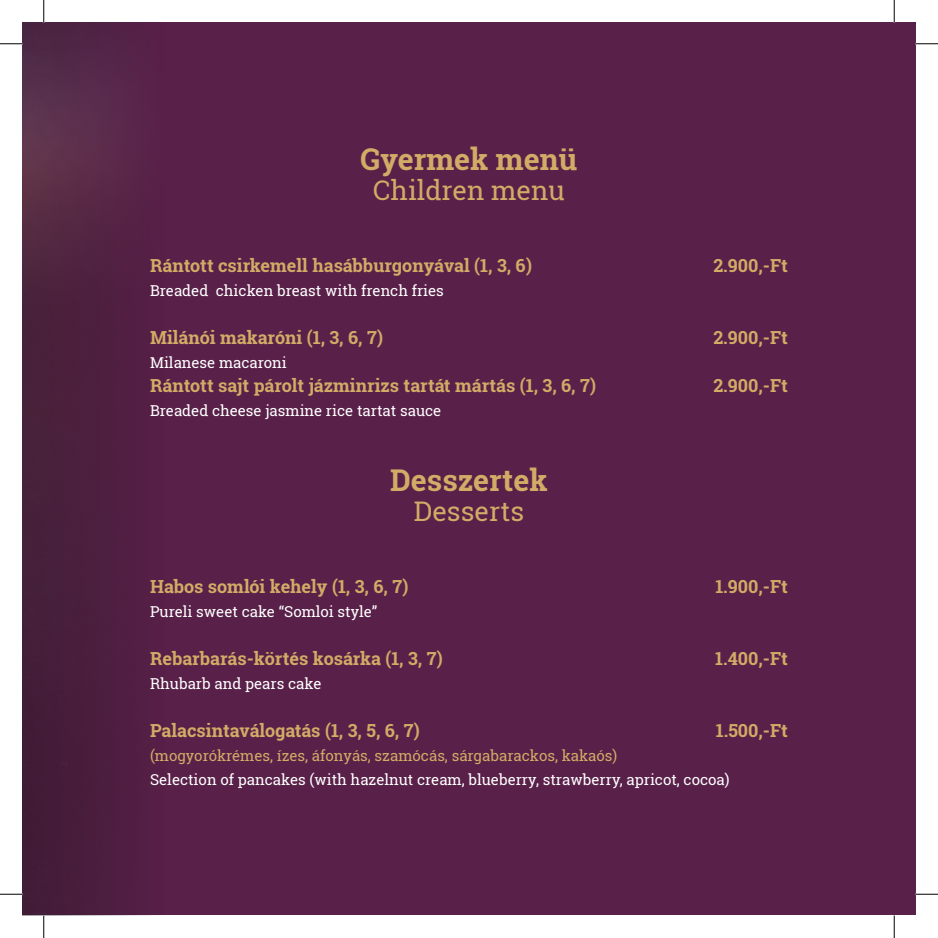
<style>
.page{position:relative;width:938px;height:938px;background:#fff}
.page>*{position:absolute;margin:0;border:0;box-sizing:border-box;transform-origin:0 0}
.t1{font:700 30px "Roboto Slab";color:#d2ab66}
.t2{font:27px "Roboto Slab";color:#d2ab66}
.t3{font:700 18px "Roboto Slab";color:#d2ab66}
.t4{font:15px "Roboto Slab";color:#fff}
.t5{font:15px "Roboto Slab";color:#d2ab66}
</style>
<div class="page">
<div style="left:22px;top:22px;width:893px;height:893px;background:#592049"></div>
<img style="left:22px;top:23px;width:101px;height:892px">
<hr style="left:43px;top:0;width:2px;height:23px;background:#fff">
<hr style="left:893px;top:0;width:2px;height:23px;background:#fff">
<svg style="left:0;top:44px;width:22px;height:1px"></svg>
<svg style="left:915px;top:44px;width:23px;height:1px"></svg>
<svg style="left:0;top:894px;width:22px;height:1px"></svg>
<svg style="left:915px;top:894px;width:23px;height:1px"></svg>
<svg style="left:44px;top:0;width:1px;height:23px"></svg>
<svg style="left:44px;top:915px;width:1px;height:23px"></svg>
<svg style="left:894px;top:0;width:1px;height:23px"></svg>
<svg style="left:894px;top:915px;width:1px;height:23px"></svg>
<h1 class="t1" style="left:361px;top:139px;width:218px">Gyermek menü</h1>
<h2 class="t2" style="left:373px;top:172px;width:193px">Children menu</h2>
<p class="t3" style="left:150px;top:253px;width:383px">Rántott csirkemell hasábburgonyával (1, 3, 6)</p>
<p class="t3" style="left:713px;top:253px;width:76px">2.900,-Ft</p>
<p class="t4" style="left:150px;top:281px;width:295px">Breaded chicken breast with french fries</p>
<p class="t3" style="left:150px;top:325px;width:234px">Milánói makaróni (1, 3, 6, 7)</p>
<p class="t3" style="left:713px;top:325px;width:76px">2.900,-Ft</p>
<p class="t4" style="left:150px;top:353px;width:138px">Milanese macaroni</p>
<p class="t3" style="left:150px;top:373px;width:447px">Rántott sajt párolt jázminrizs tartát mártás (1, 3, 6, 7)</p>
<p class="t3" style="left:713px;top:373px;width:76px">2.900,-Ft</p>
<p class="t4" style="left:150px;top:401px;width:293px">Breaded cheese jasmine rice tartat sauce</p>
<h1 class="t1" style="left:390px;top:460px;width:159px">Desszertek</h1>
<h2 class="t2" style="left:414px;top:493px;width:112px">Desserts</h2>
<p class="t3" style="left:150px;top:574px;width:260px">Habos somlói kehely (1, 3, 6, 7)</p>
<p class="t3" style="left:715px;top:574px;width:74px">1.900,-Ft</p>
<p class="t4" style="left:150px;top:602px;width:229px">Pureli sweet cake “Somloi style”</p>
<p class="t3" style="left:150px;top:646px;width:294px">Rebarbarás-körtés kosárka (1, 3, 7)</p>
<p class="t3" style="left:715px;top:646px;width:74px">1.400,-Ft</p>
<p class="t4" style="left:150px;top:674px;width:173px">Rhubarb and pears cake</p>
<p class="t3" style="left:150px;top:718px;width:271px">Palacsintaválogatás (1, 3, 5, 6, 7)</p>
<p class="t3" style="left:716px;top:718px;width:74px">1.500,-Ft</p>
<p class="t5" style="left:150px;top:746px;width:469px">(mogyorókrémes, ízes, áfonyás, szamócás, sárgabarackos, kakaós)</p>
<p class="t4" style="left:150px;top:770px;width:581px">Selection of pancakes (with hazelnut cream, blueberry, strawberry, apricot, cocoa)</p>
</div>
